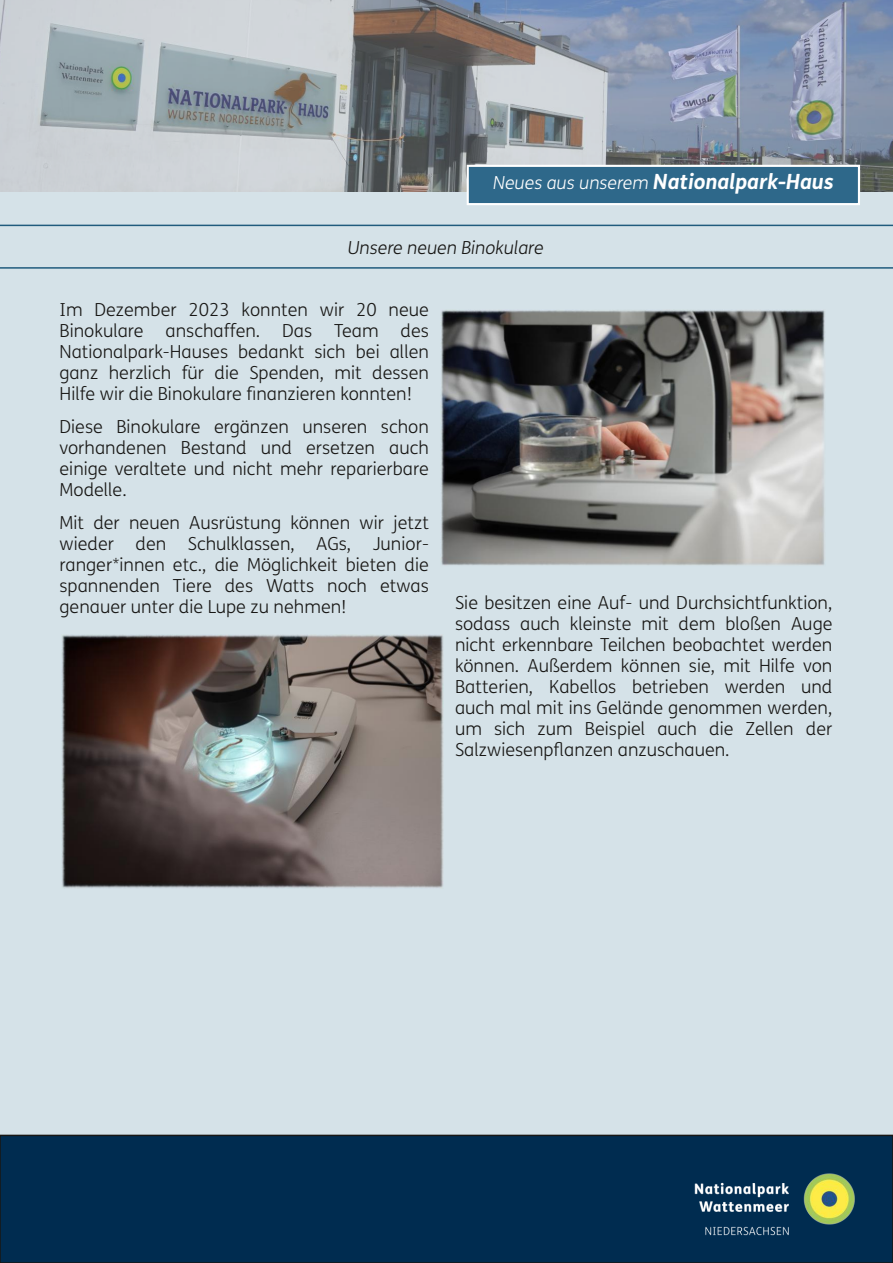
<style>
.page{position:relative;width:893px;height:1263px;background:#d5e2e8}
.page>*{position:absolute;margin:0;border:0;box-sizing:border-box;transform-origin:0 0}
.t1{font:italic 700 21px "FS Me";color:#fff}
.t2{font:300 18px/21px "FS Me";color:#181715;text-align:justify}
.t3{font:italic 300 18px "FS Me";color:#181715}
.s1{font-weight:300;font-size:18px}
</style>
<div class="page">
<img style="left:0;top:0;width:893px;height:191px">
<div style="left:0;top:1135px;width:893px;height:128px;background:#002c50"></div>
<div style="left:0;top:1135px;width:893px;height:128px;border:2px solid #181715"></div>
<img style="left:656px;top:1135px;width:237px;height:128px">
<div style="left:468px;top:166px;width:391px;height:38px;background:#2e688a"></div>
<div style="left:467px;top:165px;width:393px;height:40px;border:2px solid #fff"></div>
<hr style="left:0;top:225px;width:893px;height:1px;background:#205b7d">
<hr style="left:0;top:267px;width:893px;height:2px;background:#205b7d">
<img style="left:441px;top:310px;width:384px;height:256px">
<img style="left:62px;top:634px;width:381px;height:254px">
<p class="t1" style="left:493px;top:174px;width:342px"><span class="s1">Neues aus unserem</span> Nationalpark-Haus</p>
<p class="t3" style="left:348px;top:241px;width:197px">Unsere neuen Binokulare</p>
<p class="t2" style="left:60px;top:301px;width:371px">Im Dezember 2023 konnten wir 20 neue Binokulare anschaffen. Das Team des Nationalpark-Hauses bedankt sich bei allen ganz herzlich für die Spenden, mit dessen Hilfe wir die Binokulare finanzieren konnten!</p>
<p class="t2" style="left:60px;top:418px;width:371px">Diese Binokulare ergänzen unseren schon vorhandenen Bestand und ersetzen auch einige veraltete und nicht mehr reparierbare Modelle.</p>
<p class="t2" style="left:60px;top:514px;width:371px">Mit der neuen Ausrüstung können wir jetzt wieder den Schulklassen, AGs, Junior&shy;ranger*innen etc., die Möglichkeit bieten die spannenden Tiere des Watts noch etwas genauer unter die Lupe zu nehmen!</p>
<p class="t2" style="left:455px;top:594px;width:379px">Sie besitzen eine Auf- und Durchsichtfunktion, sodass auch kleinste mit dem bloßen Auge nicht erkennbare Teilchen beobachtet werden können. Außerdem können sie, mit Hilfe von Batterien, Kabellos betrieben werden und auch mal mit ins Gelände genommen werden, um sich zum Beispiel auch die Zellen der Salzwiesenpflanzen anzuschauen.</p>
</div>
